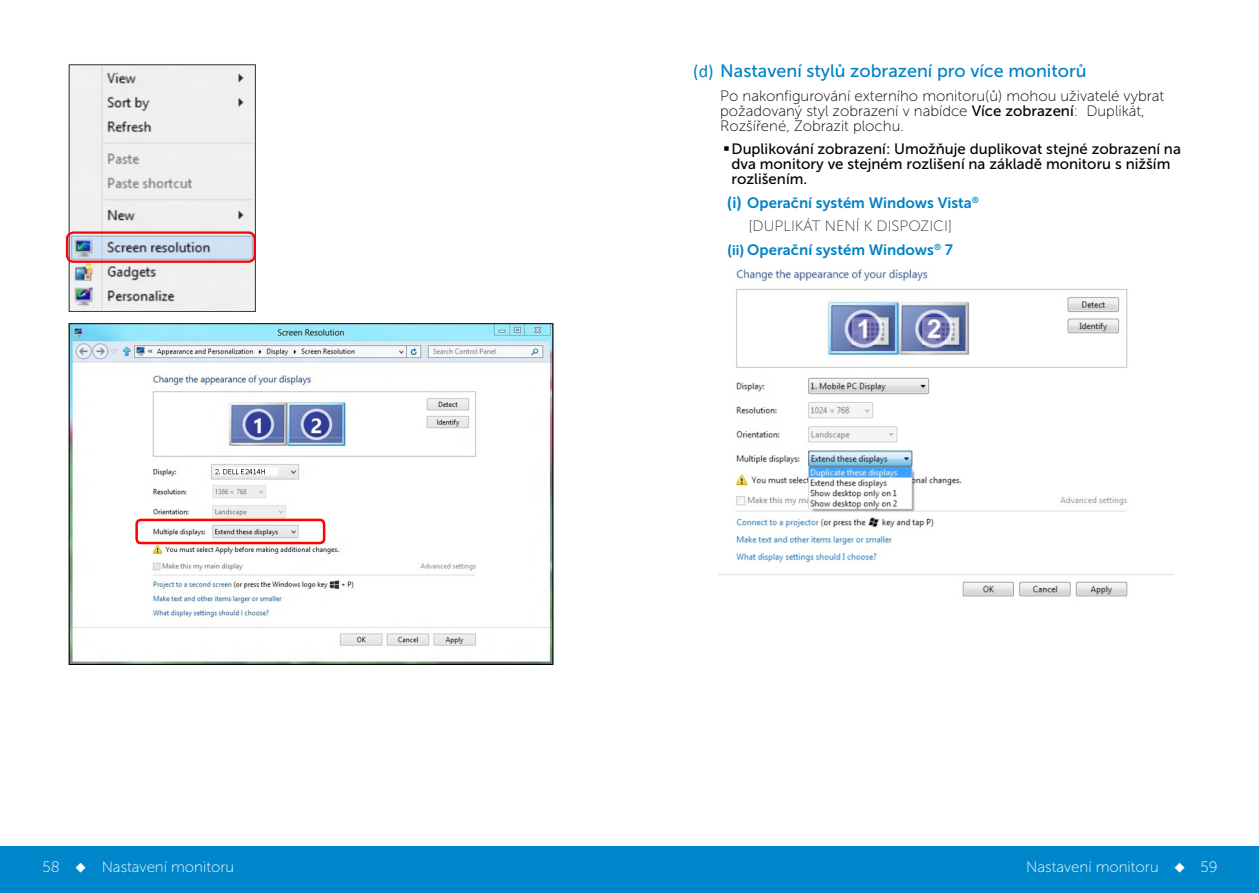
<style>
.page{position:relative;width:1259px;height:893px;background:#fff}
.page>*{position:absolute;margin:0;border:0;box-sizing:border-box;transform-origin:0 0}
.t1{font:18px "Museo Sans For Dell 500";color:#0081c6}
.t2{font:15px/15px "Museo Sans For Dell 100";color:#000}
.t3{font:15px/15px "Museo Sans For Dell 500";color:#000}
.t4{font:15px "Museo Sans For Dell 700";color:#0081c6}
.t5{font:15px "Museo Sans For Dell 100";color:#fff}
.t6{font:15px "Museo Sans For Dell 100";color:#333}
.s1{font-family:"Calibri"}
.s2{font-family:"Museo Sans For Dell 500"}
.s3{font-family:"Calibri";font-weight:700;font-size:16.5px}
.s4{font-family:"Calibri";font-weight:700}
</style>
<div class="page">
<div style="left:0;top:846px;width:629px;height:47px;background:#0087cb"></div>
<div style="left:629px;top:846px;width:630px;height:47px;background:#0087cb"></div>
<img style="left:68px;top:64px;width:187px;height:247px">
<img style="left:68px;top:323px;width:485px;height:341px">
<div style="left:66px;top:231px;width:190px;height:32px;border:2px solid #f00;border-radius:7px"></div>
<div style="left:135px;top:519px;width:190px;height:25px;border:3px solid #f00;border-radius:4px"></div>
<img style="left:719px;top:269px;width:455px;height:328px">
<p class="t1" style="left:693px;top:61px;width:395px"><span class="s1">(d)</span> Nastavení stylů zobrazení pro více monitorů</p>
<p class="t2" style="left:720px;top:88px;width:445px">Po nakonfigurování externího monitoru(ů) mohou uživatelé vybrat požadovaný styl zobrazení v nabídce <span class="s2">Více zobrazení</span>: Duplikát,<br>Rozšířené, Zobrazit plochu.</p>
<p class="t3" style="left:731px;top:142px;width:451px;text-indent:-9px">▪Duplikování zobrazení: Umožňuje duplikovat stejné zobrazení na dva monitory ve stejném rozlišení na základě monitoru s nižším rozlišením.</p>
<p class="t4" style="left:727px;top:194px;width:253px"><span class="s3">(i)</span> Operační systém Windows Vista<sup>®</sup></p>
<p class="t6" style="left:748px;top:218px;width:205px">[DUPLIKÁT NENÍ K DISPOZICI]</p>
<p class="t4" style="left:727px;top:241px;width:227px"><span class="s4">(ii)</span> Operační systém Windows<sup>®</sup> 7</p>
<p class="t5" style="left:43px;top:859px;width:193px">58 ◆ Nastavení monitoru</p>
<p class="t5" style="left:1026px;top:859px;width:193px">Nastavení monitoru ◆ 59</p>
</div>
